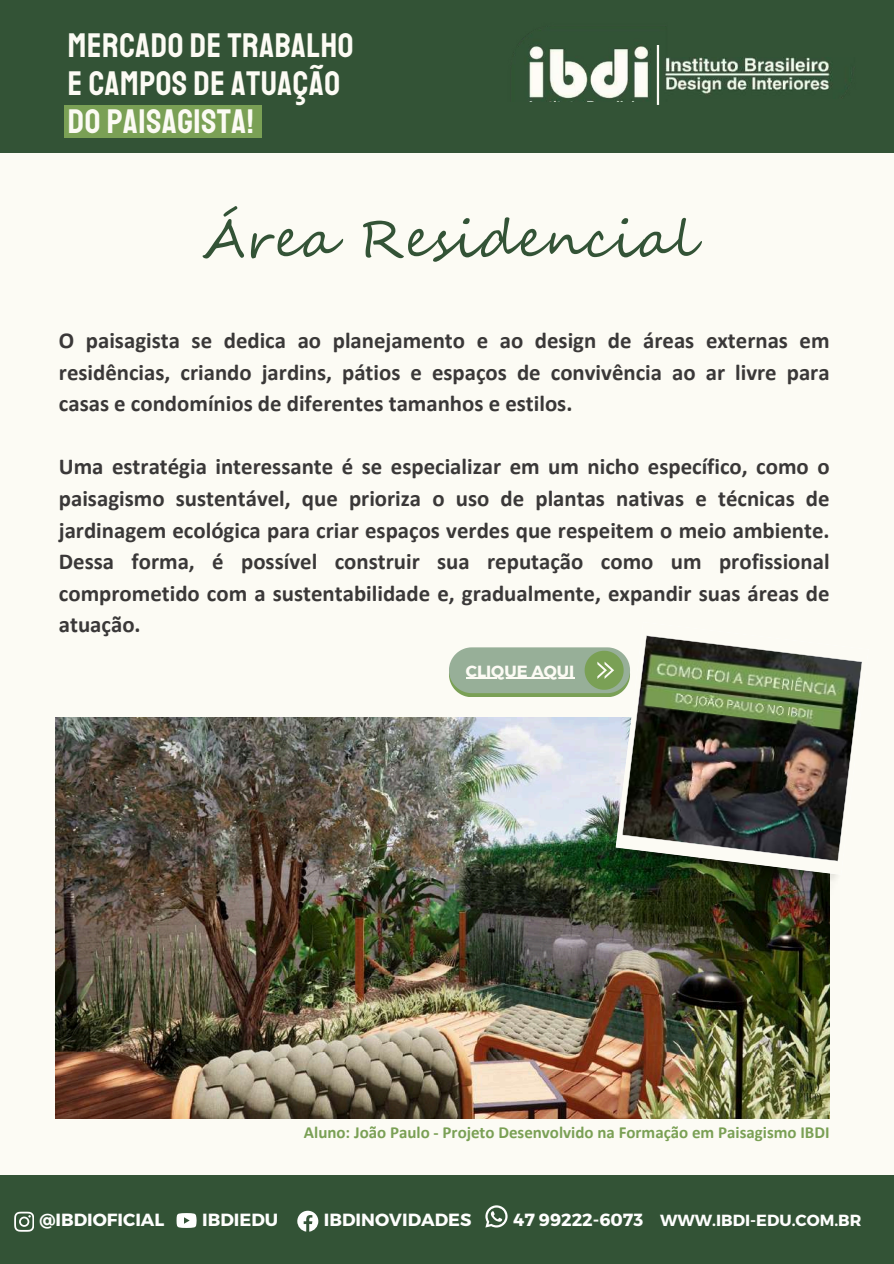
<style>
.page{position:relative;width:894px;height:1264px;background:#fff}
.page>*{position:absolute;margin:0;border:0;box-sizing:border-box;transform-origin:0 0}
.t1{font:51.6px "Segoe Script";letter-spacing:.02em;color:#335336}
.t2{font:34.5px/38px "Staatliches";letter-spacing:.02em;color:#fcfbf4}
.t3{font:700 22.8px/31.5px "Calibri";color:#3a3838;text-align:justify}
.t4{font:700 17.55px "Montserrat";color:#fefefd}
.t5{font:700 16.95px "Calibri";color:#7aa055}
.t6{font:700 16.2px "Montserrat";color:#fcfbf4}
.t7{font:700 16.05px "Montserrat";color:#fefefd}
.s1{font-size:17.55px}
</style>
<div class="page">
<div style="left:0;top:0;width:893px;height:1263px;background:#fcfbf4"></div>
<div style="left:0;top:0;width:893px;height:153px;background:#335336"></div>
<img style="left:529px;top:45px;width:140px;height:56px">
<img style="left:659px;top:58px;width:184px;height:40px">
<hr style="left:656px;top:45px;width:3px;height:60px;background:#fcfbf4">
<div style="left:64px;top:105px;width:197px;height:33px;background:#7aa055"></div>
<img style="left:56px;top:717px;width:773px;height:401px">
<img style="left:605px;top:843px;width:231px;height:69px">
<img style="left:615px;top:635px;width:247px;height:240px">
<svg style="left:449px;top:647px;width:181px;height:50px;background:#98b191"></svg>
<hr style="left:466px;top:677px;width:108px;height:1px;background:#fcfbf4">
<div style="left:0;top:1175px;width:893px;height:88px;background:#335336"></div>
<svg style="left:176px;top:1213px;width:20px;height:14px"></svg>
<svg style="left:297px;top:1210px;width:21px;height:21px"></svg>
<svg style="left:485px;top:1205px;width:22px;height:22px"></svg>
<svg style="left:14px;top:1211px;width:20px;height:20px"></svg>
<h2 class="t2" style="left:68px;top:27px;width:287px">MERCADO DE TRABALHO<br>E CAMPOS DE ATUAÇÃO<br>DO PAISAGISTA!</h2>
<h1 class="t1" style="left:202px;top:201px;width:495px">Área Residencial</h1>
<p class="t3" style="left:59px;top:327px;width:772px">O paisagista se dedica ao planejamento e ao design de áreas externas em residências, criando jardins, pátios e espaços de convivência ao ar livre para casas e condomínios de diferentes tamanhos e estilos.</p>
<p class="t3" style="left:59px;top:453px;width:772px">Uma estratégia interessante é se especializar em um nicho específico, como o paisagismo sustentável, que prioriza o uso de plantas nativas e técnicas de jardinagem ecológica para criar espaços verdes que respeitem o meio ambiente.<br>Dessa forma, é possível construir sua reputação como um profissional comprometido com a sustentabilidade e, gradualmente, expandir suas áreas de atuação.</p>
<p class="t6" style="left:466px;top:660px;width:110px">CLIQUE AQUI</p>
<p class="t5" style="left:304px;top:1125px;width:527px">Aluno: João Paulo - Projeto Desenvolvido na Formação em Paisagismo IBDI</p>
<p class="t4" style="left:39px;top:1208px;width:126px">@IBDIOFICIAL</p>
<p class="t4" style="left:202px;top:1208px;width:77px">IBDIEDU</p>
<p class="t4" style="left:324px;top:1208px;width:149px">IBDINOVIDADES</p>
<p class="t7" style="left:513px;top:1209px;width:349px"><span class="s1">47 99222-6073</span> WWW.IBDI-EDU.COM.BR</p>
</div>
